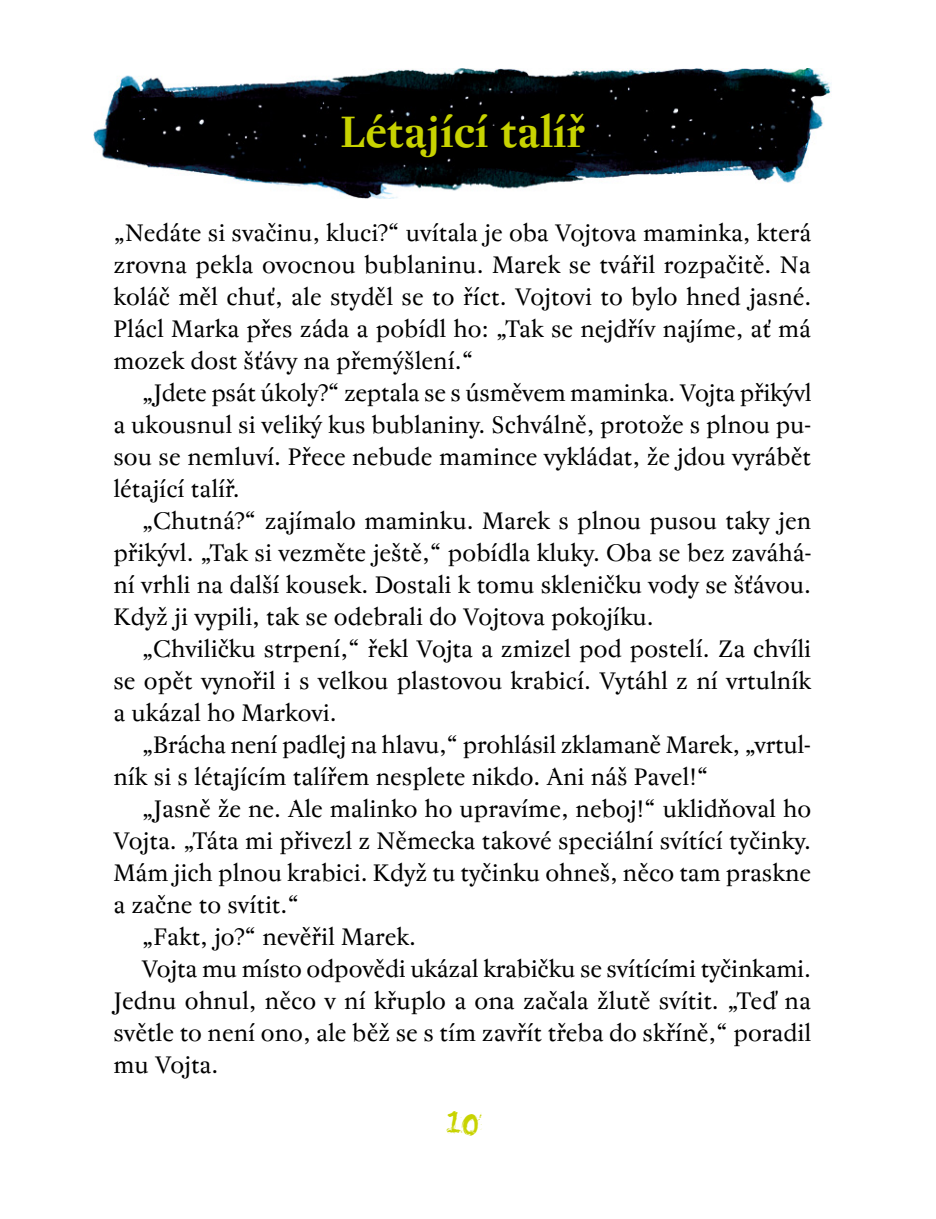
<style>
.page{position:relative;width:936px;height:1219px;background:#fff}
.page>*{position:absolute;margin:0;border:0;box-sizing:border-box;transform-origin:0 0}
.t1{font:48px "You Murderer BB";color:#c8d300}
.t2{font:700 44px "Regent Pro";color:#c8d300}
.t3{font:24px/32px "Regent Pro";color:#000;text-align:justify}
</style>
<div class="page">
<img style="left:94px;top:68px;width:737px;height:130px">
<div style="left:329px;top:98px;width:271px;height:71px;background:#000"></div>
<h2 class="t2" style="left:339px;top:106px;width:247px">Létající talíř</h2>
<p class="t3" style="left:113px;top:218px;width:699px">„Nedáte si svačinu, kluci?“ uvítala je oba Vojtova maminka, která zrovna pekla ovocnou bublaninu. Marek se tvářil rozpačitě. Na koláč měl chuť, ale styděl se to říct. Vojtovi to bylo hned jasné.<br>Plácl Marka přes záda a pobídl ho: „Tak se nejdřív najíme, ať má mozek dost šťávy na přemýšlení.“</p>
<p class="t3" style="left:113px;top:378px;width:699px;text-indent:28px">„Jdete psát úkoly?“ zeptala se s úsměvem maminka. Vojta přikývl a ukousnul si veliký kus bublaniny. Schválně, protože s plnou pu&shy;sou se nemluví. Přece nebude mamince vykládat, že jdou vyrábět létající talíř.</p>
<p class="t3" style="left:113px;top:506px;width:699px;text-indent:28px">„Chutná?“ zajímalo maminku. Marek s plnou pusou taky jen přikývl. „Tak si vezměte ještě,“ pobídla kluky. Oba se bez zaváhá&shy;ní vrhli na další kousek. Dostali k tomu skleničku vody se šťávou.<br>Když ji vypili, tak se odebrali do Vojtova pokojíku.</p>
<p class="t3" style="left:113px;top:633px;width:699px;text-indent:28px">„Chviličku strpení,“ řekl Vojta a zmizel pod postelí. Za chvíli se opět vynořil i s velkou plastovou krabicí. Vytáhl z ní vrtulník a ukázal ho Markovi.</p>
<p class="t3" style="left:113px;top:729px;width:698px;text-indent:28px">„Brácha není padlej na hlavu,“ prohlásil zklamaně Marek, „vrtul&shy;ník si s létajícím talířem nesplete nikdo. Ani náš Pavel!“</p>
<p class="t3" style="left:142px;top:793px;width:670px">„Jasně že ne. Ale malinko ho upravíme, neboj!“ uklidňoval ho</p>
<p class="t3" style="left:113px;top:825px;width:699px">Vojta. „Táta mi přivezl z Německa takové speciální svítící tyčinky.</p>
<p class="t3" style="left:113px;top:857px;width:699px">Mám jich plnou krabici. Když tu tyčinku ohneš, něco tam praskne</p>
<p class="t3" style="left:113px;top:889px;width:187px">a začne to svítit.“</p>
<p class="t3" style="left:142px;top:921px;width:276px">„Fakt, jo?“ nevěřil Marek.</p>
<p class="t3" style="left:142px;top:953px;width:670px">Vojta mu místo odpovědi ukázal krabičku se svítícími tyčinkami.</p>
<p class="t3" style="left:113px;top:985px;width:699px">Jednu ohnul, něco v ní křuplo a ona začala žlutě svítit. „Teď na</p>
<p class="t3" style="left:113px;top:1017px;width:699px">světle to není ono, ale běž se s tím zavřít třeba do skříně,“ poradil</p>
<p class="t3" style="left:113px;top:1049px;width:106px">mu Vojta.</p>
<h1 class="t1" style="left:445px;top:1106px;width:35px">10</h1>
</div>
